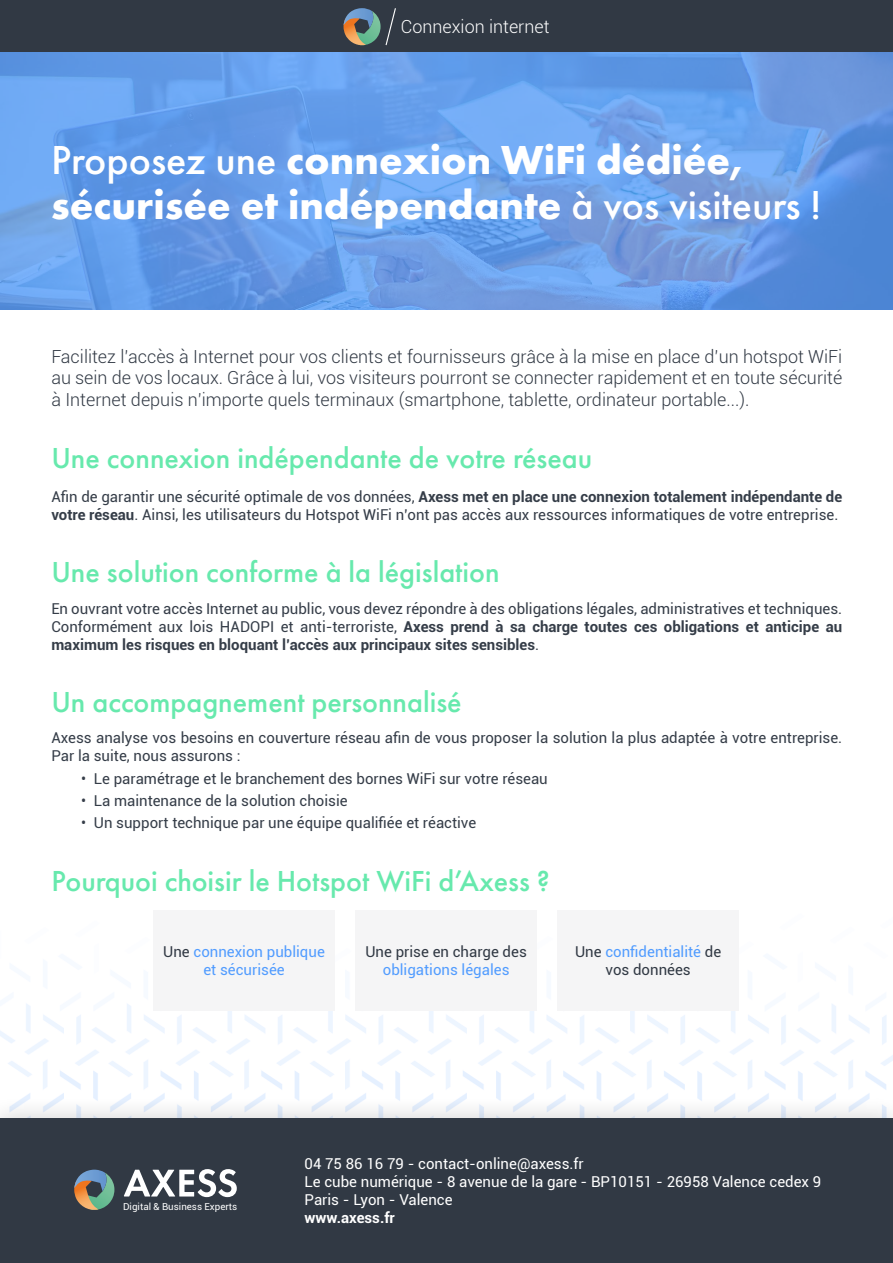
<style>
.page{position:relative;width:893px;height:1263px;background:#fff}
.page>*{position:absolute;margin:0;border:0;box-sizing:border-box;transform-origin:0 0}
.t1{font:700 42px/45px "Futura PT";color:#fff}
.t2{font:500 30px "Futura PT";color:#67e9ad}
.t3{font:300 18px/21.6px "Roboto";color:#313944;text-align:justify}
.t4{font:300 18px "Roboto";color:#fff}
.t5{font:15px/18px "Roboto";color:#353d48}
.t6{font:15px/18px "Roboto";color:#fff}
.t7{font:15px/18px "Roboto";color:#519cff;text-align:center}
.t8{font:15px/18px "Roboto";color:#313944;text-align:center}
.t9{font:700 15px "Roboto";color:#fff}
.t10{font:9.75px "Roboto";color:#fff}
.s1{font-weight:500}
.s2{font-weight:700}
.s3{color:#313944}
.s4{color:#519cff}
</style>
<div class="page">
<img style="left:0;top:1004px;width:893px;height:91px">
<svg style="left:0;top:51px;width:893px;height:259px;background:#679de7"></svg>
<div style="left:0;top:0;width:893px;height:51px;background:#313944"></div>
<svg style="left:343px;top:8px;width:53px;height:38px"></svg>
<div style="left:0;top:1095px;width:893px;height:168px;background:#000;opacity:.2"></div>
<div style="left:0;top:1119px;width:893px;height:144px;background:#313944"></div>
<svg style="left:124px;top:1169px;width:113px;height:28px"></svg>
<svg style="left:74px;top:1169px;width:40px;height:41px"></svg>
<div style="left:153px;top:910px;width:182px;height:100px;background:#f5f5f6"></div>
<div style="left:355px;top:910px;width:182px;height:100px;background:#f5f5f6"></div>
<div style="left:557px;top:910px;width:182px;height:100px;background:#f5f5f6"></div>
<p class="t4" style="left:401px;top:15px;width:150px">Connexion internet</p>
<h1 class="t1" style="left:51px;top:136px;width:771px"><span class="s1">Proposez une</span> connexion WiFi dédiée, sécurisée et indépendante <span class="s1">à vos visiteurs !</span></h1>
<p class="t3" style="left:51px;top:345px;width:792px">Facilitez l’accès à Internet pour vos clients et fournisseurs grâce à la mise en place d’un hotspot WiFi au sein de vos locaux. Grâce à lui, vos visiteurs pourront se connecter rapidement et en toute sécurité à Internet depuis n’importe quels terminaux (smartphone, tablette, ordinateur portable...).</p>
<h2 class="t2" style="left:51px;top:440px;width:542px">Une connexion indépendante de votre réseau</h2>
<p class="t5" style="left:51px;top:487px;width:792px">Afin de garantir une sécurité optimale de vos données, <span class="s2">Axess met en place une connexion totalement indépendante de votre réseau</span>. Ainsi, les utilisateurs du Hotspot WiFi n’ont pas accès aux ressources informatiques de votre entreprise.</p>
<h2 class="t2" style="left:51px;top:554px;width:450px">Une solution conforme à la législation</h2>
<p class="t5" style="left:51px;top:599px;width:792px;text-align:justify">En ouvrant votre accès Internet au public, vous devez répondre à des obligations légales, administratives et techniques.<br>Conformément aux lois HADOPI et anti-terroriste, <span class="s2">Axess prend à sa charge toutes ces obligations et anticipe au maximum les risques en bloquant l’accès aux principaux sites sensibles</span>.</p>
<h2 class="t2" style="left:51px;top:684px;width:412px">Un accompagnement personnalisé</h2>
<p class="t5" style="left:51px;top:729px;width:792px">Axess analyse vos besoins en couverture réseau afin de vous proposer la solution la plus adaptée à votre entreprise.<br>Par la suite, nous assurons :</p>
<p class="t5" style="left:81px;top:769px;width:468px">• Le paramétrage et le branchement des bornes WiFi sur votre réseau</p>
<p class="t5" style="left:81px;top:791px;width:268px">• La maintenance de la solution choisie</p>
<p class="t5" style="left:81px;top:813px;width:397px">• Un support technique par une équipe qualifiée et réactive</p>
<h2 class="t2" style="left:51px;top:862px;width:500px">Pourquoi choisir le Hotspot WiFi d’Axess ?</h2>
<p class="t7" style="left:163px;top:942px;width:163px"><span class="s3">Une</span> connexion publique et sécurisée</p>
<p class="t8" style="left:365px;top:942px;width:163px">Une prise en charge des</p>
<p class="t7" style="left:383px;top:960px;width:128px">obligations légales</p>
<p class="t8" style="left:575px;top:942px;width:148px">Une <span class="s4">confidentialité</span> de vos données</p>
<p class="t10" style="left:123px;top:1200px;width:116px">Digital &amp; Business Experts</p>
<p class="t6" style="left:305px;top:1154px;width:518px">04 75 86 16 79 - contact-online@axess.fr<br>Le cube numérique - 8 avenue de la gare - BP10151 - 26958 Valence cedex 9<br>Paris - Lyon - Valence</p>
<p class="t9" style="left:305px;top:1207px;width:92px">www.axess.fr</p>
</div>
